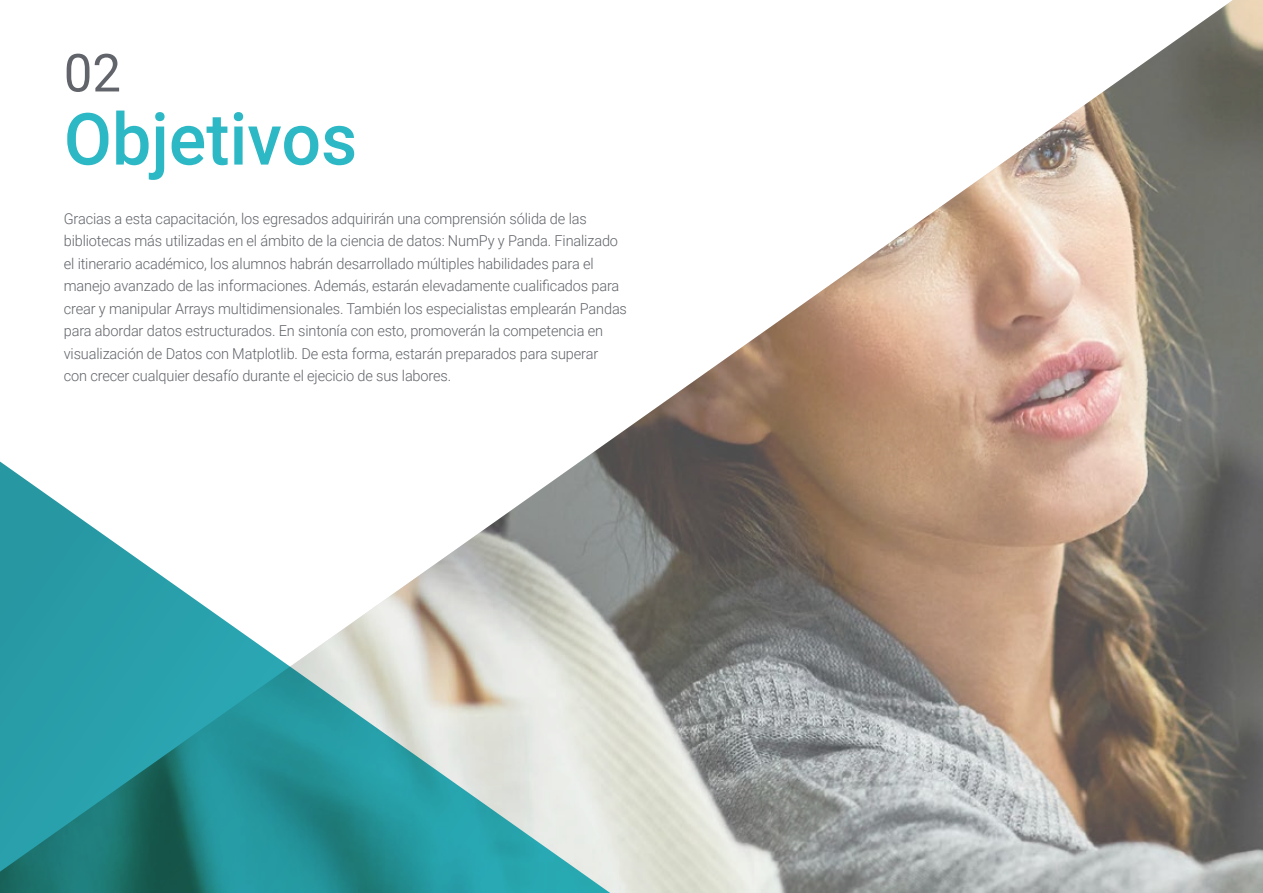
<style>
.page{position:relative;width:1263px;height:893px;background:#fff}
.page>*{position:absolute;margin:0;border:0;box-sizing:border-box;transform-origin:0 0}
.t1{font:500 72px "Roboto";color:#2db8c5}
.t2{font:52.5px "Roboto";color:#61646a}
.t3{font:300 15px/22.5px "Roboto";letter-spacing:-.01em;color:#61646a}
</style>
<div class="page">
<img style="left:602px;top:0;width:661px;height:893px">
<svg style="left:0;top:446px;width:640px;height:447px"></svg>
<h2 class="t2" style="left:64px;top:36px;width:59px">02</h2>
<h1 class="t1" style="left:64px;top:89px;width:295px">Objetivos</h1>
<p class="t3" style="left:64px;top:207px;width:565px">Gracias a esta capacitación, los egresados adquirirán una comprensión sólida de las bibliotecas más utilizadas en el ámbito de la ciencia de datos: NumPy y Panda. Finalizado el itinerario académico, los alumnos habrán desarrollado múltiples habilidades para el manejo avanzado de las informaciones. Además, estarán elevadamente cualificados para crear y manipular Arrays multidimensionales. También los especialistas emplearán Pandas para abordar datos estructurados. En sintonía con esto, promoverán la competencia en visualización de Datos con Matplotlib. De esta forma, estarán preparados para superar<br>con crecer cualquier desafío durante el ejecicio de sus labores.</p>
</div>
